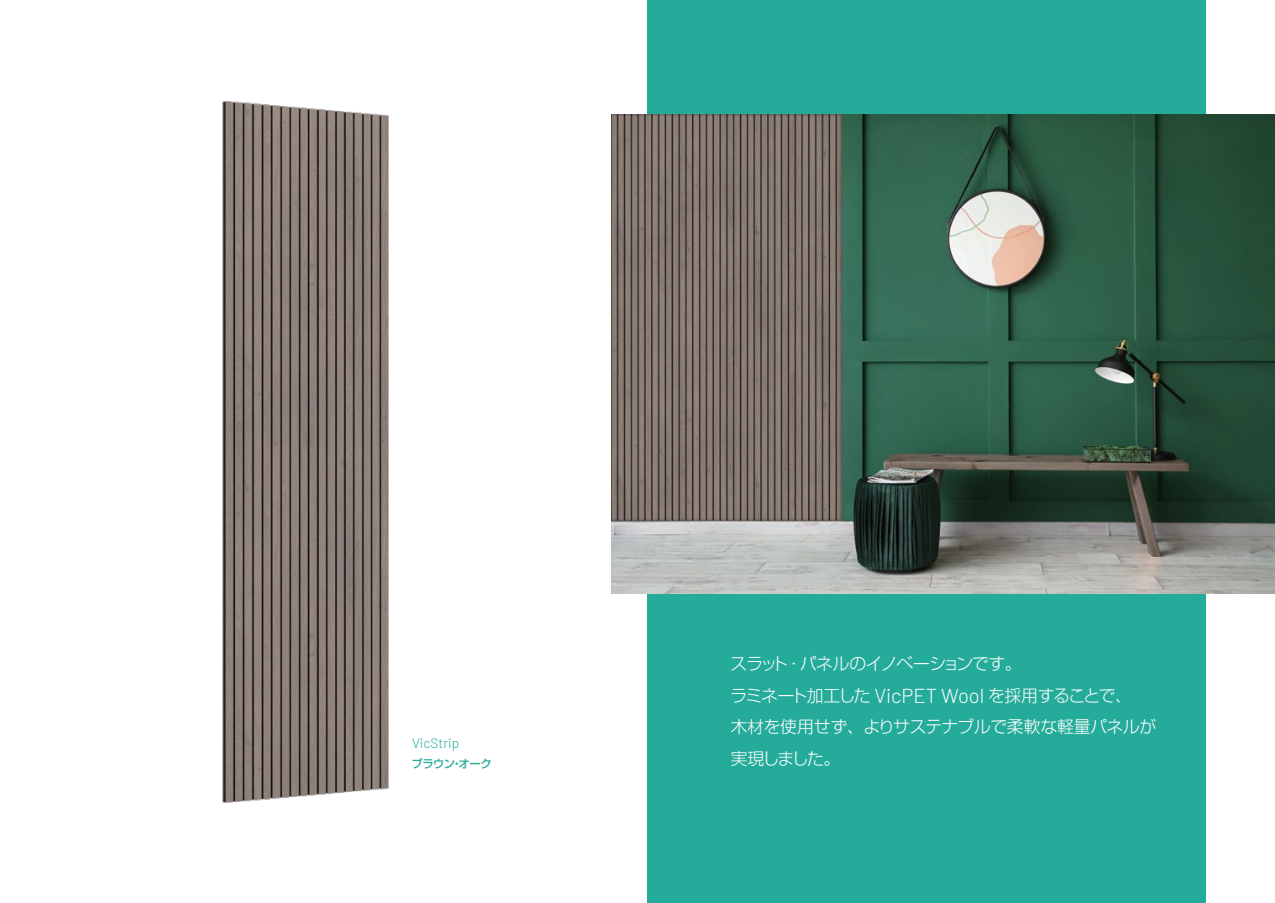
<style>
.page{position:relative;width:1275px;height:903px;background:#fff}
.page>*{position:absolute;margin:0;border:0;box-sizing:border-box;transform-origin:0 0}
.t1{font:300 16.8px/31.5px "Shin Go Pro";letter-spacing:-.035em;color:#fff}
.t2{font:300 13.65px "Barlow";color:#25ab9a}
.t3{font:500 11.38px "Shin Go Pro";letter-spacing:-.035em;color:#25ab9a}
.s1{font-family:"Barlow";font-size:20.12px}
</style>
<div class="page">
<div style="left:647px;top:0;width:558px;height:903px;background:#25ab9a"></div>
<img style="left:611px;top:114px;width:664px;height:480px">
<img style="left:222px;top:101px;width:167px;height:702px">
<p class="t2" style="left:412px;top:733px;width:49px">VicStrip</p>
<p class="t3" style="left:412px;top:754px;width:82px">ブラウン・オーク</p>
<p class="t1" style="left:730px;top:646px;width:427px">スラット・パネルのイノベーションです。<br>ラミネート加工した <span class="s1">VicPET Wool</span> を採用することで、<br>木材を使用せず、よりサステナブルで柔軟な軽量パネルが実現しました。</p>
</div>
